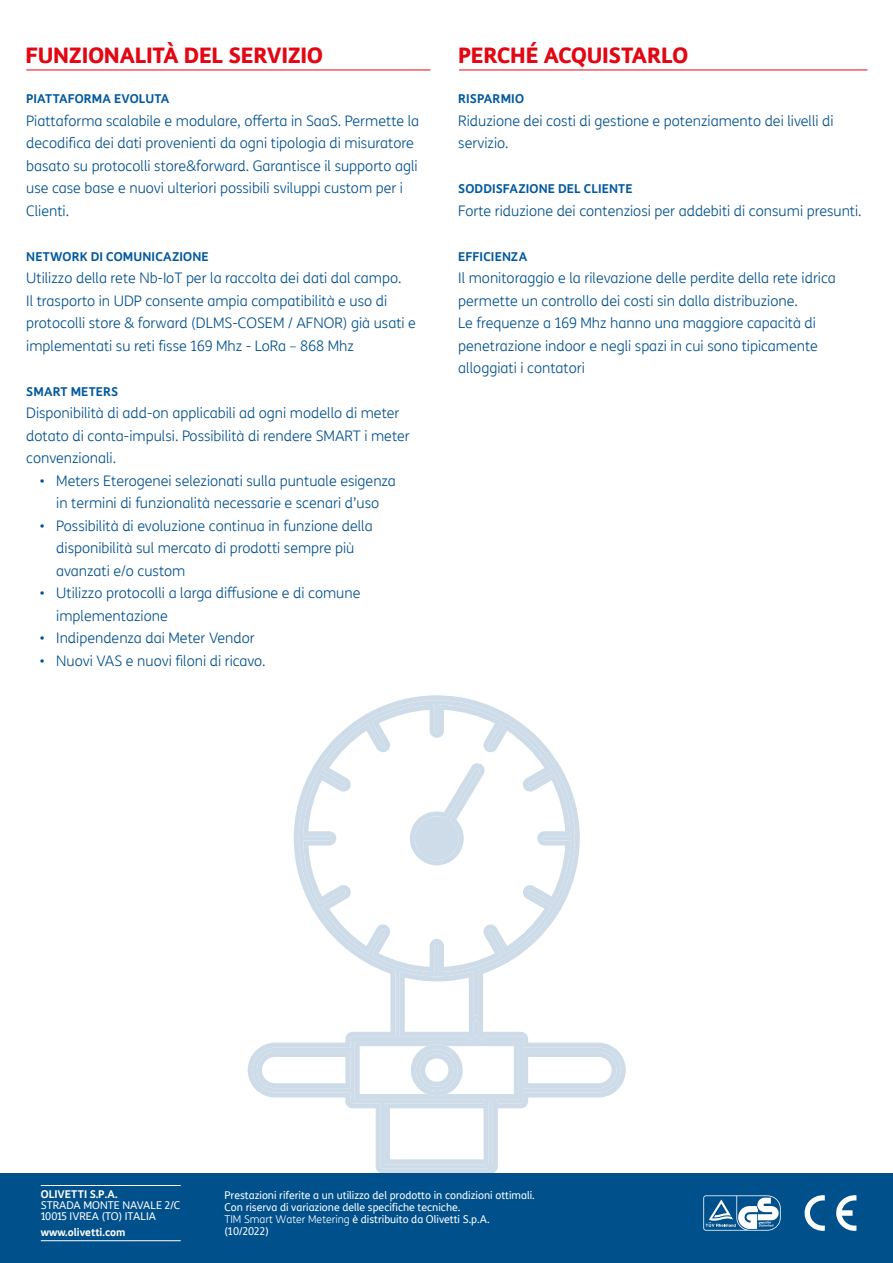
<style>
.page{position:relative;width:893px;height:1263px;background:#fff}
.page>*{position:absolute;margin:0;border:0;box-sizing:border-box;transform-origin:0 0}
.t1{font:800 21px "TIM Sans";letter-spacing:-.015em;color:#e30613}
.t2{font:300 14.25px/22.5px "TIM Sans";color:#00508c}
.t3{font:700 12px "TIM Sans";letter-spacing:.01em;color:#00599f}
.t4{font:10.5px/12px "TIM Sans";color:#fff}
.t5{font:700 10.5px "TIM Sans";color:#fff}
.s1{font-weight:300}
</style>
<div class="page">
<div style="left:0;top:1174px;width:893px;height:89px;background:#00508c"></div>
<hr style="left:41px;top:1185px;width:140px;height:1px;background:#fff">
<hr style="left:41px;top:1240px;width:140px;height:1px;background:#fff">
<svg style="left:836px;top:1195px;width:20px;height:36px"></svg>
<svg style="left:804px;top:1195px;width:21px;height:36px"></svg>
<svg style="left:703px;top:1195px;width:78px;height:35px"></svg>
<hr style="left:26px;top:70px;width:404px;height:1px;background:#e30613">
<hr style="left:459px;top:70px;width:408px;height:1px;background:#e30613">
<svg style="left:248px;top:695px;width:378px;height:479px"></svg>
<svg style="left:411px;top:1044px;width:52px;height:52px"></svg>
<h1 class="t1" style="left:26px;top:38px;width:299px">FUNZIONALITÀ DEL SERVIZIO</h1>
<p class="t3" style="left:26px;top:90px;width:145px">PIATTAFORMA EVOLUTA</p>
<p class="t2" style="left:26px;top:109px;width:394px">Piattaforma scalabile e modulare, offerta in SaaS. Permette la decodifica dei dati provenienti da ogni tipologia di misuratore basato su protocolli store&amp;forward. Garantisce il supporto agli use case base e nuovi ulteriori possibili sviluppi custom per i Clienti.</p>
<p class="t3" style="left:26px;top:247px;width:184px">NETWORK DI COMUNICAZIONE</p>
<p class="t2" style="left:26px;top:267px;width:391px">Utilizzo della rete Nb-IoT per la raccolta dei dati dal campo.<br>Il trasporto in UDP consente ampia compatibilità e uso di protocolli store &amp; forward (DLMS-COSEM / AFNOR) già usati e implementati su reti fisse 169 Mhz - LoRa – 868 Mhz</p>
<p class="t3" style="left:26px;top:382px;width:94px">SMART METERS</p>
<p class="t2" style="left:26px;top:402px;width:385px">Disponibilità di add-on applicabili ad ogni modello di meter dotato di conta-impulsi. Possibilità di rendere SMART i meter convenzionali.</p>
<p class="t2" style="left:40px;top:469px;width:358px;text-align:center">• Meters Eterogenei selezionati sulla puntuale esigenza in termini di funzionalità necessarie e scenari d’uso</p>
<p class="t2" style="left:56px;top:514px;width:318px;text-indent:-17px">• Possibilità di evoluzione continua in funzione della disponibilità sul mercato di prodotti sempre più avanzati e/o custom</p>
<p class="t2" style="left:56px;top:582px;width:306px;text-indent:-17px">• Utilizzo protocolli a larga diffusione e di comune implementazione</p>
<p class="t2" style="left:40px;top:627px;width:217px">• Indipendenza dai Meter Vendor</p>
<p class="t2" style="left:40px;top:649px;width:227px">• Nuovi VAS e nuovi filoni di ricavo.</p>
<h1 class="t1" style="left:458px;top:38px;width:231px">PERCHÉ ACQUISTARLO</h1>
<p class="t3" style="left:458px;top:90px;width:67px">RISPARMIO</p>
<p class="t2" style="left:458px;top:109px;width:377px">Riduzione dei costi di gestione e potenziamento dei livelli di servizio.</p>
<p class="t3" style="left:458px;top:180px;width:176px">SODDISFAZIONE DEL CLIENTE</p>
<p class="t2" style="left:458px;top:199px;width:405px">Forte riduzione dei contenziosi per addebiti di consumi presunti.</p>
<p class="t3" style="left:458px;top:247px;width:70px">EFFICIENZA</p>
<p class="t2" style="left:458px;top:267px;width:379px">Il monitoraggio e la rilevazione delle perdite della rete idrica permette un controllo dei costi sin dalla distribuzione.<br>Le frequenze a 169 Mhz hanno una maggiore capacità di penetrazione indoor e negli spazi in cui sono tipicamente alloggiati i contatori</p>
<p class="t5" style="left:41px;top:1186px;width:78px">OLIVETTI S.P.A.</p>
<p class="t4" style="left:41px;top:1199px;width:141px;line-height:11.2px">STRADA MONTE NAVALE 2/C<br>10015 IVREA (TO) ITALIA</p>
<p class="t5" style="left:41px;top:1224px;width:86px">www.olivetti.com</p>
<p class="t4" style="left:225px;top:1189px;width:312px">Prestazioni riferite a un utilizzo del prodotto in condizioni ottimali.<br>Con riserva di variazione delle specifiche tecniche.<br><span class="s1">TIM Smart Water Metering</span> è distribuito da Olivetti S.p.A. (10/2022)</p>
</div>
